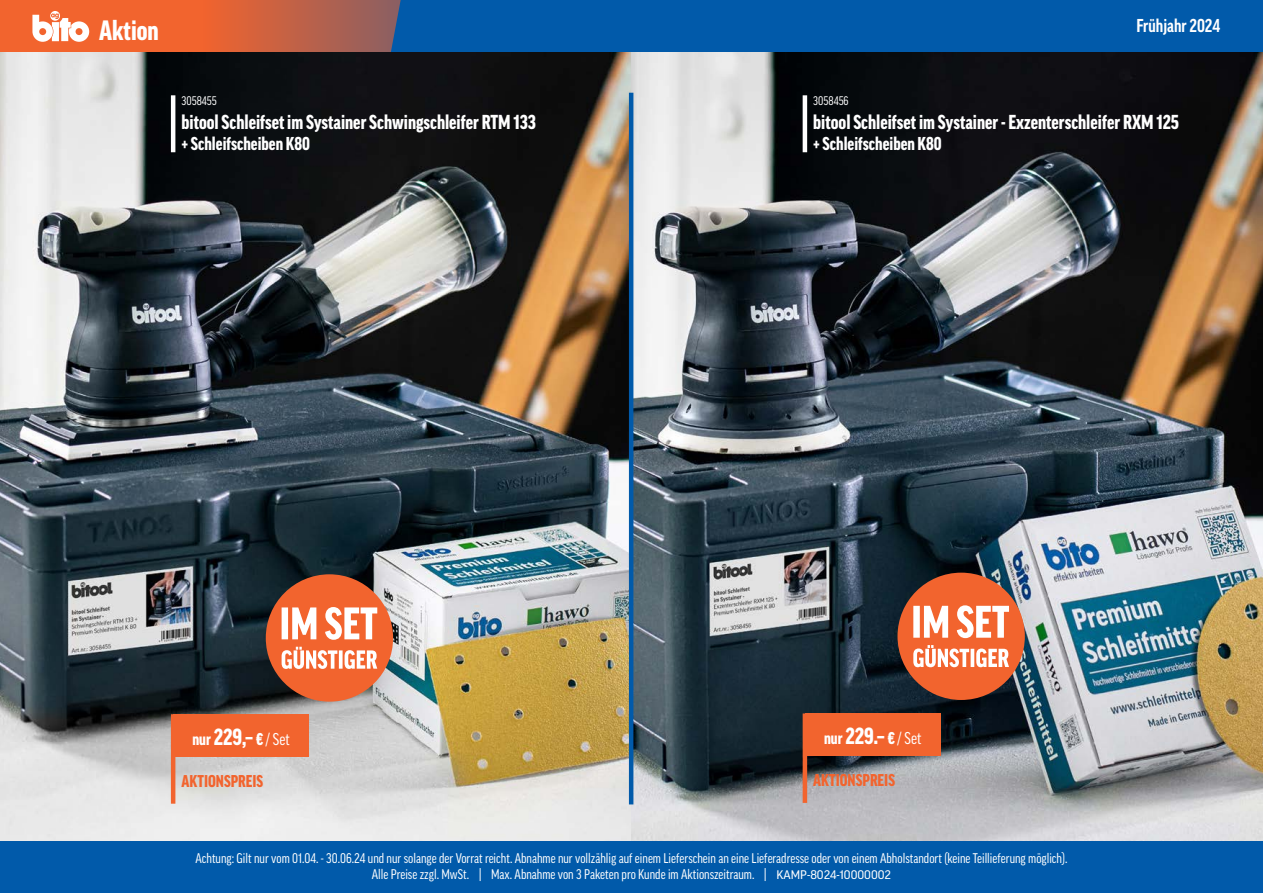
<style>
.page{position:relative;width:1263px;height:893px;background:#fff}
.page>*{position:absolute;margin:0;border:0;box-sizing:border-box;transform-origin:0 0}
.t1{font:900 condensed 27px "Good Pro";color:#fff}
.t2{font:900 condensed 22.5px "Good Pro";color:#fff}
.t3{font:900 condensed 19.5px "Good Pro";color:#fff}
.t4{font:900 condensed 18px "Good Pro";color:#fff}
.t5{font:700 condensed 18px "Good Pro";color:#fff}
.t6{font:900 condensed 16.5px "Good Pro";color:#f2642e}
.t7{font:condensed 13.5px "Good Pro";color:#fff}
.t8{font:condensed 12px "Good Pro";color:#fff}
.s1{font-size:16.5px}
.s2{font-weight:400;font-size:16.5px}
.s3{font-stretch:normal;font-size:12px}
</style>
<div class="page">
<div style="left:0;top:0;width:1263px;height:53px;background:#015aaa"></div>
<div style="left:0;top:840px;width:1263px;height:53px;background:#015aaa"></div>
<svg style="left:0;top:0;width:403px;height:53px;background:#d36946"></svg>
<img style="left:0;top:53px;width:1263px;height:787px">
<hr style="left:629px;top:93px;width:4px;height:711px;background:#015aaa">
<div style="left:897px;top:573px;width:128px;height:127px;background:#f2642e;border-radius:50%"></div>
<svg style="left:913px;top:605px;width:96px;height:33px"></svg>
<svg style="left:913px;top:645px;width:96px;height:22px"></svg>
<div style="left:266px;top:574px;width:127px;height:128px;background:#f2642e;border-radius:50%"></div>
<svg style="left:282px;top:607px;width:95px;height:33px"></svg>
<svg style="left:282px;top:647px;width:95px;height:22px"></svg>
<hr style="left:171px;top:95px;width:4px;height:57px;background:#fff">
<hr style="left:803px;top:95px;width:4px;height:57px;background:#fff">
<hr style="left:171px;top:714px;width:4px;height:90px;background:#f2642e">
<div style="left:173px;top:714px;width:136px;height:43px;background:#f2642e"></div>
<hr style="left:803px;top:713px;width:4px;height:90px;background:#f2642e">
<div style="left:805px;top:713px;width:136px;height:43px;background:#f2642e"></div>
<p class="t1" style="left:99px;top:15px;width:61px">Aktion</p>
<p class="t8" style="left:182px;top:94px;width:37px">3058455</p>
<p class="t3" style="left:182px;top:111px;width:356px">bitool Schleifset im Systainer Schwingschleifer RTM 133</p>
<p class="t4" style="left:182px;top:134px;width:130px">+ Schleifscheiben K80</p>
<p class="t5" style="left:1136px;top:16px;width:85px">Frühjahr 2024</p>
<p class="t8" style="left:813px;top:94px;width:37px">3058456</p>
<p class="t3" style="left:813px;top:111px;width:367px">bitool Schleifset im Systainer - Exzenterschleifer RXM 125</p>
<p class="t4" style="left:813px;top:134px;width:130px">+ Schleifscheiben K80</p>
<p class="t2" style="left:192px;top:724px;width:99px"><span class="s1">nur</span> 229,– <span class="s1">€</span> <span class="s2">/ Set</span></p>
<p class="t6" style="left:182px;top:772px;width:83px">AKTIONSPREIS</p>
<p class="t2" style="left:824px;top:723px;width:99px"><span class="s1">nur</span> 229.– <span class="s1">€</span> <span class="s2">/ Set</span></p>
<p class="t6" style="left:813px;top:771px;width:83px">AKTIONSPREIS</p>
<p class="t7" style="left:196px;top:851px;width:873px">Achtung: Gilt nur vom 01.04. - 30.06.24 und nur solange der Vorrat reicht. Abnahme nur vollzählig auf einem Lieferschein an eine Lieferadresse oder von einem Abholstandort (keine Teillieferung möglich).</p>
<p class="t7" style="left:372px;top:867px;width:521px">Alle Preise zzgl. MwSt. | Max. Abnahme von 3 Paketen pro Kunde im Aktionszeitraum. | <span class="s3">KAMP-8024-10000002</span></p>
</div>
